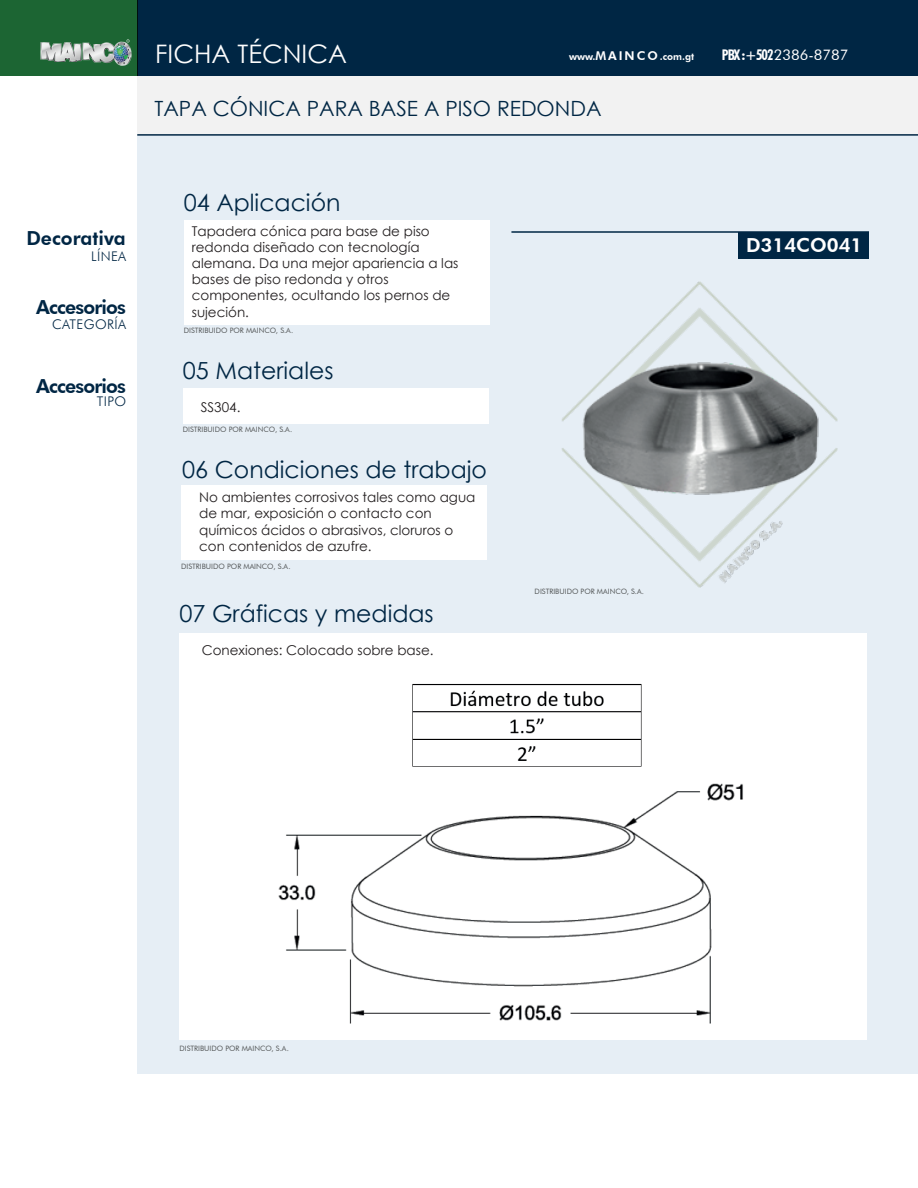
<style>
.page{position:relative;width:918px;height:1188px;background:#fff}
.page>*{position:absolute;margin:0;border:0;box-sizing:border-box;transform-origin:0 0}
.t1{font:25.5px "Century Gothic";color:#fdfdfd}
.t2{font:23.55px "Century Gothic";color:#002644}
.t3{font:21px "Century Gothic";color:#002644}
.t4{font:800 19.35px "Futura BT";letter-spacing:-.045em;color:#002644}
.t5{font:800 19.35px "Futura BT";color:#002644}
.t6{font:800 19.35px "Futura BT";color:#fff}
.t7{font:14.7px "Futura BT";color:#fff}
.t8{font:13.5px/16.2px "Century Gothic";color:#231f20}
.t9{font:300 13.35px "Futura BT";letter-spacing:.03em;color:#002644}
.t10{font:800 9.9px "Futura BT";color:#fff}
.t11{font:7.35px "Futura BT";color:#545758}
.s1{font-size:12.15px}
.s2{font-weight:700;font-stretch:condensed}
</style>
<div class="page">
<div style="left:137px;top:21px;width:781px;height:1053px;background:#e6eef5"></div>
<div style="left:137px;top:0;width:781px;height:135px;background:#f2f2f2"></div>
<div style="left:137px;top:0;width:781px;height:75px;background:#002644"></div>
<div style="left:0;top:0;width:137px;height:75px;background:#1c6533"></div>
<img style="left:40px;top:39px;width:92px;height:27px">
<div style="left:739px;top:232px;width:130px;height:26px;background:#002644"></div>
<hr style="left:511px;top:231px;width:358px;height:2px;background:#002644">
<hr style="left:137px;top:134px;width:781px;height:2px;background:#002644">
<div style="left:184px;top:220px;width:305px;height:104px;background:#fff"></div>
<div style="left:181px;top:486px;width:306px;height:74px;background:#fff"></div>
<div style="left:180px;top:633px;width:687px;height:407px;background:#fff"></div>
<div style="left:183px;top:388px;width:306px;height:35px;background:#fff"></div>
<img style="left:561px;top:243px;width:308px;height:345px">
<img style="left:412px;top:684px;width:230px;height:83px">
<img style="left:278px;top:783px;width:465px;height:241px">
<h1 class="t1" style="left:155px;top:36px;width:193px">FICHA TÉCNICA</h1>
<p class="t10" style="left:569px;top:51px;width:127px">www.<span class="s1">M A I N C O</span> .com.gt</p>
<p class="t7" style="left:722px;top:46px;width:128px"><span class="s2">PBX :+502</span>2386-8787</p>
<h3 class="t3" style="left:155px;top:94px;width:449px">TAPA CÓNICA PARA BASE A PISO REDONDA</h3>
<h2 class="t2" style="left:184px;top:186px;width:158px">04 Aplicación</h2>
<p class="t8" style="left:192px;top:223px;width:268px">Tapadera cónica para base de piso redonda diseñado con tecnología alemana. Da una mejor apariencia a las bases de piso redonda y otros componentes, ocultando los pernos de sujeción.</p>
<h3 class="t5" style="left:26px;top:227px;width:101px">Decorativa</h3>
<h3 class="t6" style="left:746px;top:234px;width:118px">D314CO041</h3>
<p class="t9" style="left:91px;top:248px;width:36px">LÍNEA</p>
<h3 class="t4" style="left:36px;top:295px;width:91px">Accesorios</h3>
<p class="t9" style="left:52px;top:316px;width:76px">CATEGORÍA</p>
<p class="t11" style="left:184px;top:326px;width:111px">DISTRIBUIDO POR MAINCO, S.A.</p>
<h3 class="t4" style="left:36px;top:374px;width:91px">Accesorios</h3>
<p class="t9" style="left:97px;top:393px;width:31px">TIPO</p>
<h2 class="t2" style="left:183px;top:354px;width:152px">05 Materiales</h2>
<p class="t8" style="left:201px;top:399px;width:41px">SS304.</p>
<p class="t11" style="left:183px;top:425px;width:111px">DISTRIBUIDO POR MAINCO, S.A.</p>
<h2 class="t2" style="left:182px;top:453px;width:306px">06 Condiciones de trabajo</h2>
<p class="t8" style="left:199px;top:489px;width:278px">No ambientes corrosivos tales como agua de mar, exposición o contacto con químicos ácidos o abrasivos, cloruros o con contenidos de azufre.</p>
<p class="t11" style="left:181px;top:562px;width:111px">DISTRIBUIDO POR MAINCO, S.A.</p>
<h2 class="t2" style="left:179px;top:597px;width:256px">07 Gráficas y medidas</h2>
<p class="t8" style="left:202px;top:642px;width:233px">Conexiones: Colocado sobre base.</p>
<p class="t11" style="left:535px;top:587px;width:111px">DISTRIBUIDO POR MAINCO, S.A.</p>
<p class="t11" style="left:179px;top:1044px;width:111px">DISTRIBUIDO POR MAINCO, S.A.</p>
</div>
